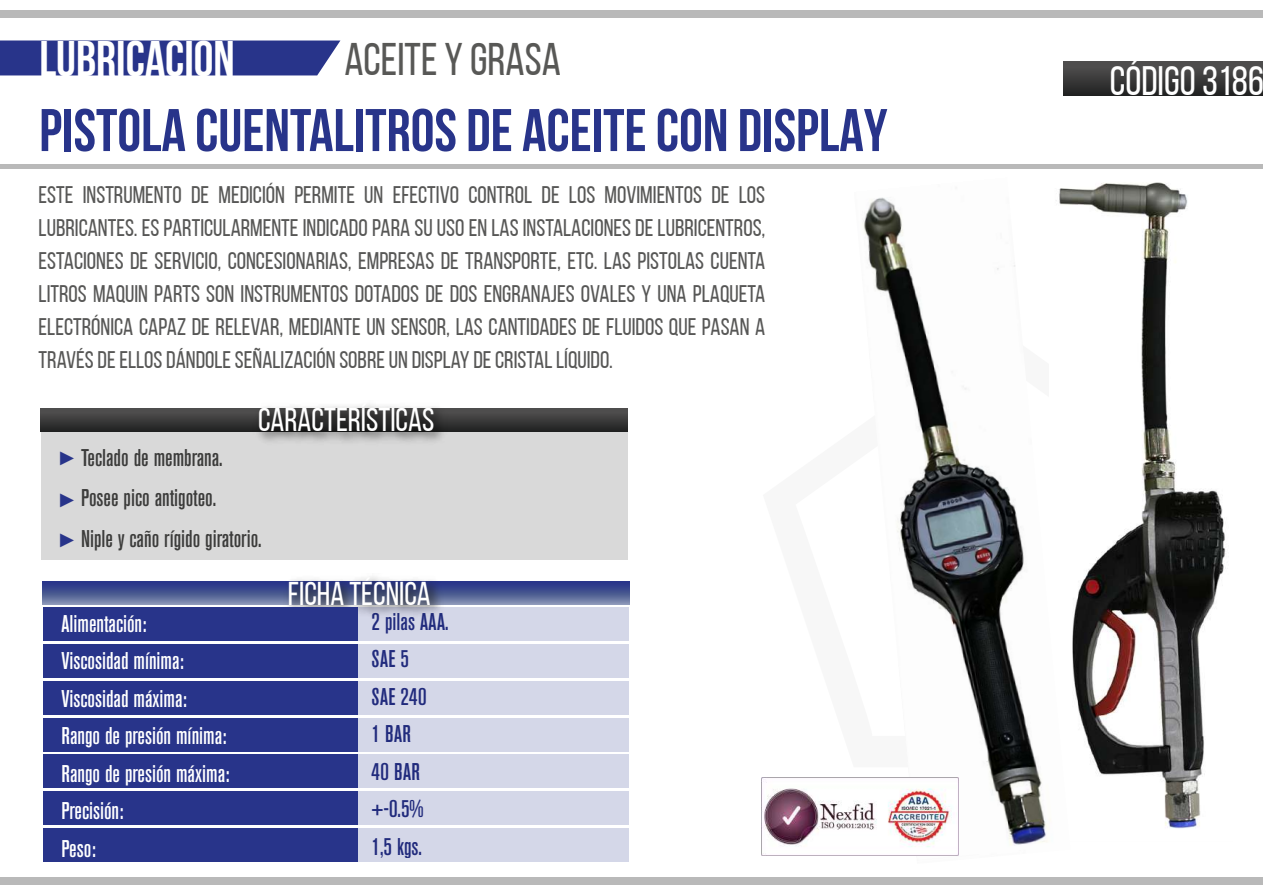
<style>
.page{position:relative;width:1263px;height:893px;background:#fff}
.page>*{position:absolute;margin:0;border:0;box-sizing:border-box;transform-origin:0 0}
.t1{font:700 60px "Bebas Neue";color:#28348a}
.t2{font:700 49.8px "Bebas Neue";color:#fff}
.t3{font:45.6px "Bebas Neue";color:#585856}
.t4{font:41.1px "Bebas Neue";color:#fff}
.t5{font:33px "Bebas Neue";color:#fff}
.t6{font:24px/33px "Bebas Neue";color:#575756;text-align:justify}
.t7{font:500 condensed 24px/37.5px "Akzidenz Grotesk BE";color:#fff}
.t8{font:500 condensed 24px/40.5px "Akzidenz Grotesk BE";color:#3c3c3b}
.t9{font:500 condensed 24px/37.5px "Akzidenz Grotesk BE";letter-spacing:.02em;color:#28348a}
.t10{font:19.5px/41.1px "Arial";color:#28348a;text-align:justify}
</style>
<div class="page">
<div style="left:41px;top:430px;width:586px;height:130px;background:#d9d9d9"></div>
<svg style="left:41px;top:408px;width:587px;height:23px"></svg>
<img style="left:249px;top:404px;width:203px;height:38px">
<svg style="left:43px;top:581px;width:586px;height:23px"></svg>
<img style="left:279px;top:576px;width:169px;height:32px">
<div style="left:44px;top:608px;width:314px;height:33px;background:#28348a"></div>
<div style="left:44px;top:645px;width:314px;height:33px;background:#28348a"></div>
<div style="left:358px;top:608px;width:270px;height:33px;background:#d4d7e8"></div>
<div style="left:358px;top:645px;width:270px;height:33px;background:#d4d7e8"></div>
<div style="left:44px;top:681px;width:314px;height:33px;background:#28348a"></div>
<div style="left:358px;top:681px;width:270px;height:33px;background:#d4d7e8"></div>
<div style="left:44px;top:718px;width:314px;height:33px;background:#28348a"></div>
<div style="left:358px;top:718px;width:270px;height:33px;background:#d4d7e8"></div>
<div style="left:44px;top:755px;width:314px;height:33px;background:#28348a"></div>
<div style="left:358px;top:755px;width:270px;height:33px;background:#d4d7e8"></div>
<div style="left:44px;top:792px;width:314px;height:33px;background:#28348a"></div>
<div style="left:358px;top:792px;width:270px;height:33px;background:#d4d7e8"></div>
<div style="left:44px;top:828px;width:314px;height:33px;background:#28348a"></div>
<div style="left:358px;top:828px;width:270px;height:33px;background:#d4d7e8"></div>
<hr style="left:0;top:164px;width:1263px;height:4px;background:#b9b9b9">
<svg style="left:1063px;top:61px;width:200px;height:35px"></svg>
<svg style="left:1064px;top:877px;width:199px;height:1px"></svg>
<div style="left:0;top:11px;width:1263px;height:7px;background:#b9b9b9"></div>
<div style="left:0;top:878px;width:1263px;height:7px;background:#b9b9b9"></div>
<div style="left:0;top:40px;width:340px;height:35px;background:#28348a"></div>
<img style="left:1070px;top:182px;width:156px;height:647px">
<img style="left:854px;top:188px;width:216px;height:668px">
<img style="left:761px;top:778px;width:197px;height:77px">
<h2 class="t2" style="left:39px;top:32px;width:197px">LUBRICACIÒN</h2>
<h3 class="t3" style="left:344px;top:35px;width:218px">ACEITE Y GRASA</h3>
<h1 class="t1" style="left:39px;top:97px;width:850px">PISTOLA CUENTALITROS DE ACEITE CON DISPLAY</h1>
<p class="t6" style="left:39px;top:178px;width:728px">ESTE INSTRUMENTO DE MEDICIÓN PERMITE UN EFECTIVO CONTROL DE LOS MOVIMIENTOS DE LOS LUBRICANTES. ES PARTICULARMENTE INDICADO PARA SU USO EN LAS INSTALACIONES DE LUBRICENTROS, ESTACIONES DE SERVICIO, CONCESIONARIAS, EMPRESAS DE TRANSPORTE, ETC. LAS PISTOLAS CUENTA LITROS MAQUIN PARTS SON INSTRUMENTOS DOTADOS DE DOS ENGRANAJES OVALES Y UNA PLAQUETA ELECTRÓNICA CAPAZ DE RELEVAR, MEDIANTE UN SENSOR, LAS CANTIDADES DE FLUIDOS QUE PASAN A TRAVÉS DE ELLOS DÁNDOLE SEÑALIZACIÓN SOBRE UN DISPLAY DE CRISTAL LÍQUIDO.</p>
<h3 class="t5" style="left:258px;top:402px;width:178px">CARACTERÍSTICAS</h3>
<p class="t8" style="left:81px;top:437px;width:182px">Teclado de membrana.<br>Posee pico antigoteo.<br>Niple y caño rígido giratorio.</p>
<p class="t10" style="left:58px;top:437px;width:21px">► ► ►</p>
<h3 class="t5" style="left:288px;top:575px;width:144px">FICHA TÉCNICA</h3>
<p class="t7" style="left:62px;top:605px;width:170px">Alimentación:<br>Viscosidad mínima:<br>Viscosidad máxima:<br>Rango de presión mínima:<br>Rango de presión máxima:<br>Precisión:<br>Peso:</p>
<p class="t9" style="left:372px;top:603px;width:79px">2 pilas AAA.<br>SAE 5<br>SAE 240<br>1 BAR<br>40 BAR +-0.5%<br>1,5 kgs.</p>
<h3 class="t4" style="left:1110px;top:58px;width:156px">CÓDIGO 3186</h3>
</div>
